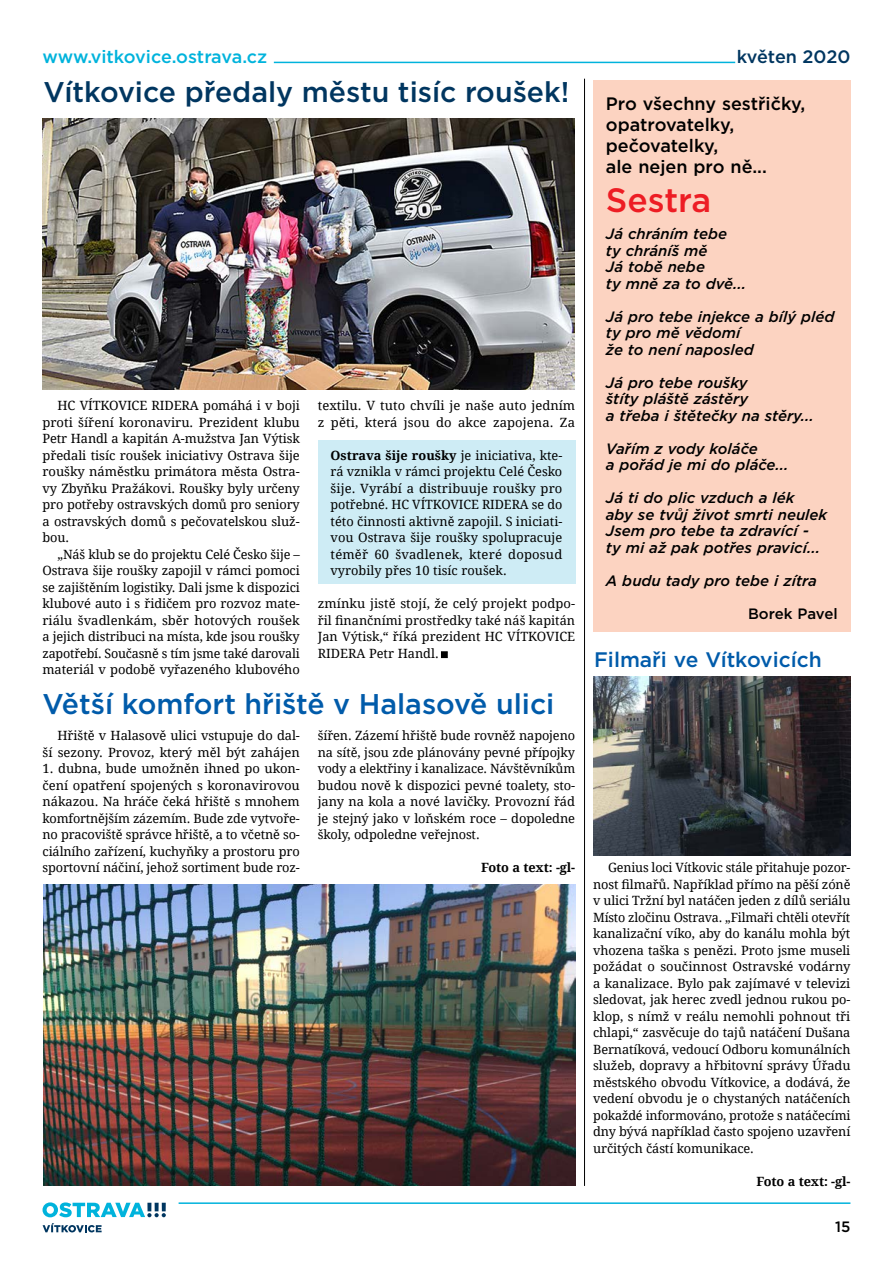
<style>
.page{position:relative;width:893px;height:1263px;background:#fff}
.page>*{position:absolute;margin:0;border:0;box-sizing:border-box;transform-origin:0 0}
.t1{font:500 33.75px "Gotham";color:#ed1d24}
.t2{font:500 28.5px "Gotham";color:#003660}
.t3{font:500 28.5px "Gotham";color:#005baa}
.t4{font:500 21px "Gotham";color:#005baa}
.t5{font:500 18px/21px "Gotham";color:#000}
.t6{font:500 18px "Gotham";letter-spacing:-.01em;color:#00b3dc}
.t7{font:500 18px "Gotham";letter-spacing:-.005em;color:#003660}
.t8{font:italic 500 15px/16.5px "Gotham";color:#000}
.t9{font:500 15px "Gotham";color:#000}
.t10{font:12.75px/16.5px "Droid Serif";letter-spacing:-.005em;color:#000;text-align:justify}
.t11{font:700 12.75px "Droid Serif";letter-spacing:-.01em;color:#000}
.s1{font-weight:700}
</style>
<div class="page">
<svg style="left:43px;top:1202px;width:123px;height:15px"></svg>
<svg style="left:43px;top:1223px;width:59px;height:9px"></svg>
<hr style="left:179px;top:1202px;width:671px;height:2px;background:#00b3dc">
<hr style="left:274px;top:62px;width:461px;height:1px;background:#00b3dc">
<div style="left:593px;top:80px;width:257px;height:551px;background:#fcd3c1"></div>
<div style="left:318px;top:440px;width:257px;height:144px;background:#ceecf5"></div>
<img style="left:43px;top:118px;width:532px;height:271px">
<img style="left:44px;top:884px;width:531px;height:302px">
<img style="left:593px;top:677px;width:257px;height:178px">
<hr style="left:584px;top:79px;width:1px;height:1107px;background:#000">
<div style="left:441px;top:651px;width:7px;height:7px;border:1px solid #000"></div>
<h3 class="t6" style="left:43px;top:45px;width:226px">www.vitkovice.ostrava.cz</h3>
<h2 class="t2" style="left:44px;top:73px;width:527px">Vítkovice předaly městu tisíc roušek!</h2>
<p class="t10" style="left:43px;top:397px;width:259px;text-indent:15px">HC VÍTKOVICE RIDERA pomáhá i v boji proti šíření koronaviru. Prezident klubu Petr Handl a kapitán A-mužstva Jan Výtisk předali tisíc roušek iniciativy Ostrava šije roušky náměstku primátora města Ostra&shy;vy Zbyňku Pražákovi. Roušky byly určeny pro potřeby ostravských domů pro seniory a ostravských domů s pečovatelskou služ&shy;bou.</p>
<p class="t10" style="left:43px;top:546px;width:259px;text-indent:15px">„Náš klub se do projektu Celé Česko šije – Ostrava šije roušky zapojil v rámci pomoci se zajištěním logistiky. Dali jsme k dispozici klubové auto i s řidičem pro rozvoz mate&shy;riálu švadlenkám, sběr hotových roušek a jejich distribuci na místa, kde jsou roušky zapotřebí. Současně s tím jsme také darovali materiál v podobě vyřazeného klubového</p>
<p class="t10" style="left:318px;top:397px;width:259px">textilu. V tuto chvíli je naše auto jedním z pěti, která jsou do akce zapojena. Za</p>
<p class="t10" style="left:331px;top:447px;width:233px"><span class="s1">Ostrava šije roušky</span> je iniciativa, kte&shy;rá vznikla v rámci projektu Celé Česko šije. Vyrábí a distribuuje roušky pro potřebné. HC VÍTKOVICE RIDERA se do této činnosti aktivně zapojil. S iniciati&shy;vou Ostrava šije roušky spolupracuje téměř 60 švadlenek, které doposud vyrobily přes 10 tisíc roušek.</p>
<p class="t10" style="left:318px;top:595px;width:259px">zmínku jistě stojí, že celý projekt podpo&shy;řil finančními prostředky také náš kapitán Jan Výtisk,“ říká prezident HC VÍTKOVICE RIDERA Petr Handl.</p>
<h2 class="t3" style="left:43px;top:685px;width:513px">Větší komfort hřiště v Halasově ulici</h2>
<h3 class="t7" style="left:737px;top:45px;width:115px">květen 2020</h3>
<h3 class="t5" style="left:606px;top:93px;width:201px">Pro všechny sestřičky, opatrovatelky, pečovatelky,<br>ale nejen pro ně...</h3>
<h1 class="t1" style="left:606px;top:178px;width:107px">Sestra</h1>
<p class="t8" style="left:606px;top:226px;width:142px">Já chráním tebe<br>ty chráníš mě<br>Já tobě nebe<br>ty mně za to dvě...</p>
<p class="t8" style="left:606px;top:308px;width:230px">Já pro tebe injekce a bílý pléd ty pro mě vědomí<br>že to není naposled</p>
<p class="t8" style="left:606px;top:374px;width:209px">Já pro tebe roušky<br>štíty pláště zástěry<br>a třeba i štětečky na stěry...</p>
<p class="t8" style="left:606px;top:440px;width:184px">Vařím z vody koláče<br>a pořád je mi do pláče...</p>
<p class="t8" style="left:606px;top:490px;width:223px">Já ti do plic vzduch a lék<br>aby se tvůj život smrti neulek<br>Jsem pro tebe ta zdravící - ty mi až pak potřes pravicí...</p>
<p class="t8" style="left:606px;top:572px;width:212px">A budu tady pro tebe i zítra</p>
<p class="t9" style="left:748px;top:604px;width:91px">Borek Pavel</p>
<h3 class="t4" style="left:594px;top:646px;width:229px">Filmaři ve Vítkovicích</h3>
<p class="t10" style="left:43px;top:727px;width:259px;text-align:right">Hřiště v Halasově ulici vstupuje do dal-<br>ší sezony. Provoz, který měl být zahájen</p>
<p class="t10" style="left:43px;top:760px;width:259px">1. dubna, bude umožněn ihned po ukon&shy;čení opatření spojených s koronavirovou nákazou. Na hráče čeká hřiště s mnohem komfortnějším zázemím. Bude zde vytvoře&shy;no pracoviště správce hřiště, a to včetně so&shy;ciálního zařízení, kuchyňky a prostoru pro sportovní náčiní, jehož sortiment bude roz-</p>
<p class="t10" style="left:318px;top:727px;width:259px">šířen. Zázemí hřiště bude rovněž napojeno na sítě, jsou zde plánovány pevné přípojky vody a elektřiny i kanalizace. Návštěvníkům budou nově k dispozici pevné toalety, sto&shy;jany na kola a nové lavičky. Provozní řád je stejný jako v loňském roce – dopoledne školy, odpoledne veřejnost.</p>
<p class="t11" style="left:481px;top:859px;width:95px">Foto a text: -gl-</p>
<p class="t10" style="left:593px;top:859px;width:259px;text-indent:15px">Genius loci Vítkovic stále přitahuje pozor&shy;nost filmařů. Například přímo na pěší zóně v ulici Tržní byl natáčen jeden z dílů seriálu Místo zločinu Ostrava. „Filmaři chtěli otevřít kanalizační víko, aby do kanálu mohla být vhozena taška s penězi. Proto jsme museli požádat o součinnost Ostravské vodárny a kanalizace. Bylo pak zajímavé v televizi sledovat, jak herec zvedl jednou rukou po&shy;klop, s nímž v reálu nemohli pohnout tři chlapi,“ zasvěcuje do tajů natáčení Dušana Bernatíková, vedoucí Odboru komunálních služeb, dopravy a hřbitovní správy Úřadu městského obvodu Vítkovice, a dodává, že vedení obvodu je o chystaných natáčeních pokaždé informováno, protože s natáčecími dny bývá například často spojeno uzavření určitých částí komunikace.</p>
<p class="t11" style="left:756px;top:1172px;width:95px">Foto a text: -gl-</p>
<p class="t9" style="left:835px;top:1217px;width:17px">15</p>
</div>
